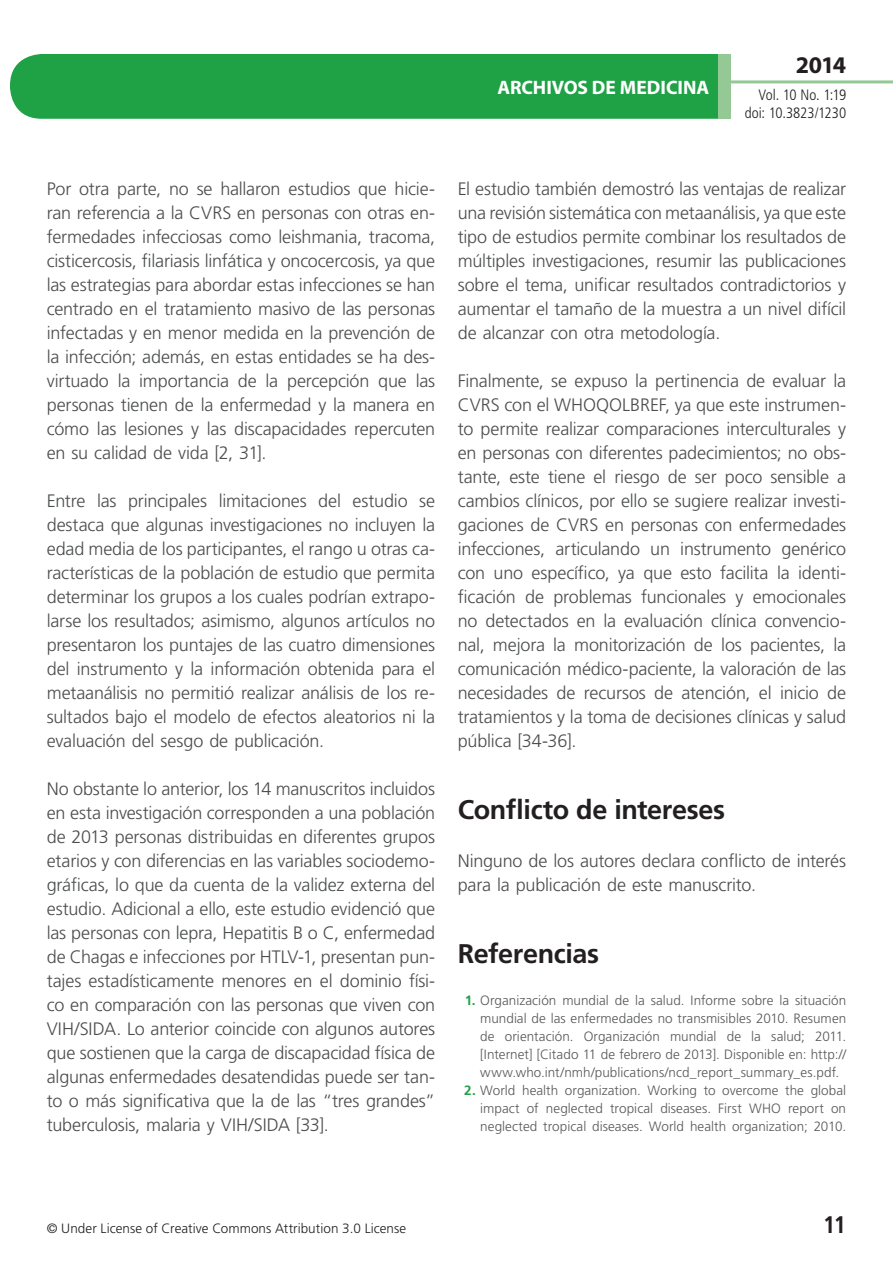
<style>
.page{position:relative;width:893px;height:1263px;background:#fff}
.page>*{position:absolute;margin:0;border:0;box-sizing:border-box;transform-origin:0 0}
.t1{font:700 27px "Frutiger LT Std";letter-spacing:-.015em;color:#231f20}
.t2{font:700 24px "Myriad Pro";color:#231f20}
.t3{font:700 condensed 24px "Frutiger LT Std";color:#231f20}
.t4{font:700 19.5px "Myriad Pro";letter-spacing:-.005em;color:#fff}
.t5{font:300 18px/24px "Frutiger LT Std";letter-spacing:-.01em;color:#4b4c4d;text-align:justify}
.t6{font:300 condensed 15px/18px "Frutiger LT Std";color:#231f20;text-align:right}
.t7{font:300 13.5px/18px "Frutiger LT Std";letter-spacing:.005em;color:#57585a;text-align:justify}
.t8{font:300 13.5px "Frutiger LT Std";letter-spacing:.005em;color:#231f20}
.s1{font-weight:700;color:#1fa245}
</style>
<div class="page">
<div style="left:10px;top:54px;width:775px;height:65px;background:#1fa245;border-radius:32px"></div>
<div style="left:732px;top:0;width:161px;height:157px;background:#fff"></div>
<hr style="left:730px;top:80px;width:163px;height:3px;background:#94c895">
<div style="left:718px;top:54px;width:13px;height:65px;background:#94c895"></div>
<p class="t4" style="left:497px;top:74px;width:213px">ARCHIVOS DE MEDICINA</p>
<h2 class="t2" style="left:796px;top:49px;width:52px">2014</h2>
<p class="t6" style="left:745px;top:86px;width:103px">Vol. 10 No. 1:19 doi: 10.3823/1230</p>
<p class="t5" style="left:47px;top:177px;width:390px">Por otra parte, no se hallaron estudios que hicie&shy;ran referencia a la CVRS en personas con otras en&shy;fermedades infecciosas como leishmania, tracoma, cisticercosis, filariasis linfática y oncocercosis, ya que las estrategias para abordar estas infecciones se han centrado en el tratamiento masivo de las personas infectadas y en menor medida en la prevención de la infección; además, en estas entidades se ha des&shy;virtuado la importancia de la percepción que las personas tienen de la enfermedad y la manera en cómo las lesiones y las discapacidades repercuten en su calidad de vida [2, 31].</p>
<p class="t5" style="left:47px;top:489px;width:390px">Entre las principales limitaciones del estudio se destaca que algunas investigaciones no incluyen la edad media de los participantes, el rango u otras ca&shy;racterísticas de la población de estudio que permita determinar los grupos a los cuales podrían extrapo&shy;larse los resultados; asimismo, algunos artículos no presentaron los puntajes de las cuatro dimensiones del instrumento y la información obtenida para el metaanálisis no permitió realizar análisis de los re&shy;sultados bajo el modelo de efectos aleatorios ni la evaluación del sesgo de publicación.</p>
<p class="t5" style="left:47px;top:777px;width:390px">No obstante lo anterior, los 14 manuscritos incluidos en esta investigación corresponden a una población de 2013 personas distribuidas en diferentes grupos etarios y con diferencias en las variables sociodemo&shy;gráficas, lo que da cuenta de la validez externa del estudio. Adicional a ello, este estudio evidenció que las personas con lepra, Hepatitis B o C, enfermedad de Chagas e infecciones por HTLV-1, presentan pun&shy;tajes estadísticamente menores en el dominio físi&shy;co en comparación con las personas que viven con VIH/SIDA. Lo anterior coincide con algunos autores que sostienen que la carga de discapacidad física de algunas enfermedades desatendidas puede ser tan&shy;to o más significativa que la de las “tres grandes” tuberculosis, malaria y VIH/SIDA [33].</p>
<p class="t5" style="left:458px;top:177px;width:390px">El estudio también demostró las ventajas de realizar una revisión sistemática con metaanálisis, ya que este tipo de estudios permite combinar los resultados de múltiples investigaciones, resumir las publicaciones sobre el tema, unificar resultados contradictorios y aumentar el tamaño de la muestra a un nivel difícil de alcanzar con otra metodología.</p>
<p class="t5" style="left:458px;top:369px;width:390px">Finalmente, se expuso la pertinencia de evaluar la CVRS con el WHOQOLBREF, ya que este instrumen&shy;to permite realizar comparaciones interculturales y en personas con diferentes padecimientos; no obs&shy;tante, este tiene el riesgo de ser poco sensible a cambios clínicos, por ello se sugiere realizar investi&shy;gaciones de CVRS en personas con enfermedades infecciones, articulando un instrumento genérico con uno específico, ya que esto facilita la identi&shy;ficación de problemas funcionales y emocionales no detectados en la evaluación clínica convencio&shy;nal, mejora la monitorización de los pacientes, la comunicación médico-paciente, la valoración de las necesidades de recursos de atención, el inicio de tratamientos y la toma de decisiones clínicas y salud pública [34-36].</p>
<h1 class="t1" style="left:458px;top:794px;width:269px">Conflicto de intereses</h1>
<p class="t5" style="left:458px;top:849px;width:390px">Ninguno de los autores declara conflicto de interés para la publicación de este manuscrito.</p>
<h1 class="t1" style="left:458px;top:938px;width:143px">Referencias</h1>
<p class="t7" style="left:480px;top:991px;width:368px;text-indent:-16px"><span class="s1">1.</span> Organización mundial de la salud. Informe sobre la situación mundial de las enfermedades no transmisibles 2010. Resumen de orientación. Organización mundial de la salud; 2011. [Internet] [Citado 11 de febrero de 2013]. Disponible en: http:// www.who.int/nmh/publications/ncd_report_summary_es.pdf.</p>
<p class="t7" style="left:480px;top:1081px;width:367px;text-indent:-16px"><span class="s1">2.</span> World health organization. Working to overcome the global impact of neglected tropical diseases. First WHO report on neglected tropical diseases. World health organization; 2010.</p>
<p class="t8" style="left:47px;top:1220px;width:361px">© Under License of Creative Commons Attribution 3.0 License</p>
<h2 class="t3" style="left:823px;top:1210px;width:25px">11</h2>
</div>
